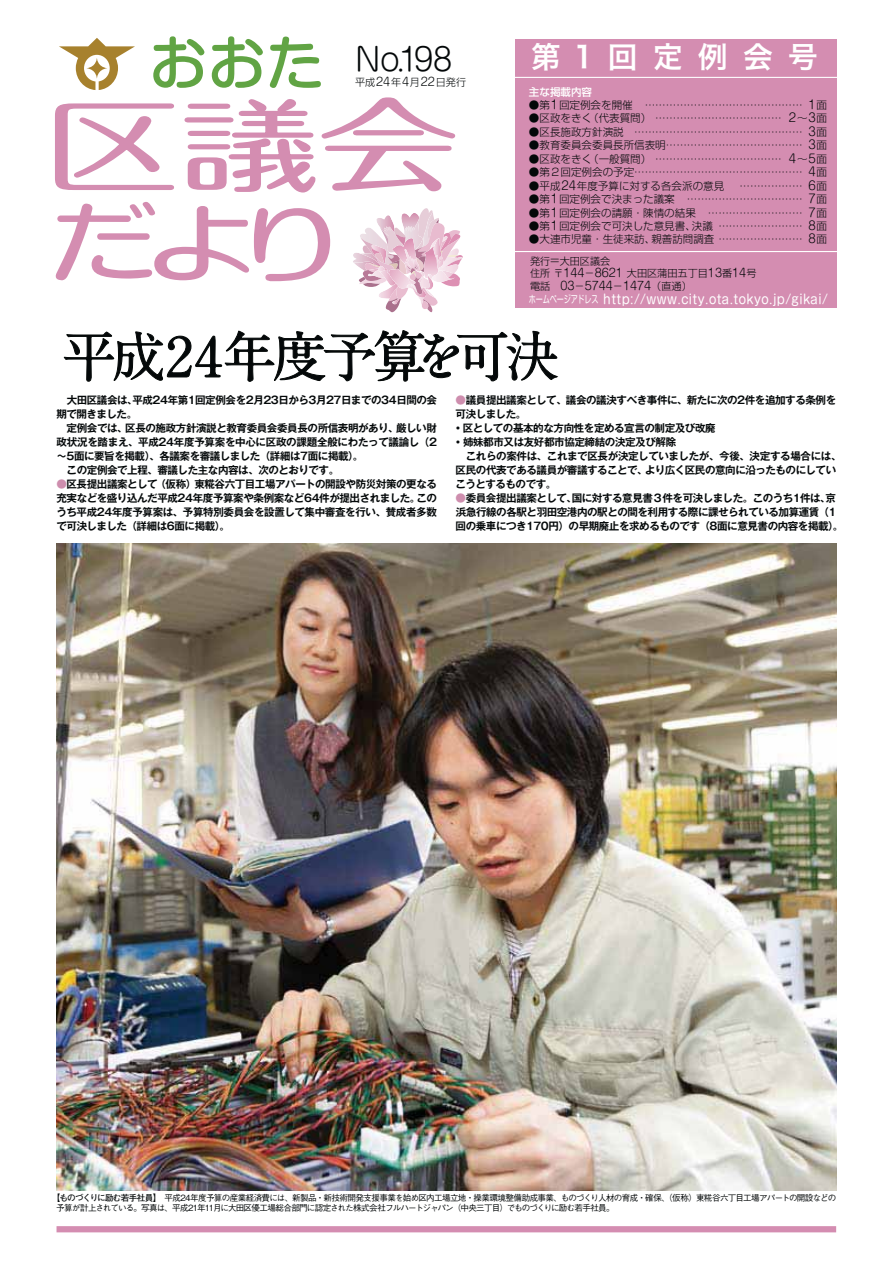
<style>
.page{position:relative;width:893px;height:1263px;background:#fff}
.page>*{position:absolute;margin:0;border:0;box-sizing:border-box;transform-origin:0 0}
.t1{font:58.5px "Shin M Go Pro Medium 90 msp RKSJ H";color:#61a444}
.t2{font:54.6px "A1 Mincho Std Bold 90 msp RKSJ H";letter-spacing:-.085em;color:#040809}
.t3{font:31.2px "Shin M Go Pro Light 90 msp RKSJ H";color:#040809}
.t4{font:29.55px "Hira Kaku Pro W6 90 msp RKSJ H";letter-spacing:.52em;color:#fff}
.t5{font:12.9px "Shin M Go Pro Regular 90 msp RKSJ H";letter-spacing:.04em;color:#fff;scale:.9 1}
.t6{font:11.55px "Shin M Go Pro Light 90 msp RKSJ H";color:#040809}
.t7{font:10.5px/14.1px "Gothic MB101 Pr 5 De Bold 90 msp RKSJ H";letter-spacing:-.04em;color:#040809}
.t8{font:10.5px "Shin Go Pro Light 90 msp RKSJ H";color:#040809}
.t9{font:10.5px "Shin Go Pr 5 Medium 90 msp RKSJ H";color:#fff}
.t10{font:10.2px/12.5px "Shin Go Pro Light 90 msp RKSJ H";color:#040809}
.t11{font:8.55px/10.2px "Gothic BBB Pr 6 Medium 90 msp RKSJ H";letter-spacing:-.08em;color:#040809}
.s1{font-family:"Shin M Go Pro Light 90 msp RKSJ H";font-size:12px}
.s2{font-family:"Shin M Go Pro Light 90 msp RKSJ H";font-size:11.55px}
.s3{font-family:"Shin Go Pro Light 90 msp RKSJ H";font-size:10.2px}
.s4{font-size:10.2px}
.s5{color:#ce8eae}
.s6{font-family:"Gothic MB101 Pr 5 Ultra 90 msp RKSJ H"}
.s7{font-family:"Futo Go B101 Pr 6 Bold 90 msp RKSJ H"}
</style>
<div class="page">
<svg style="left:55px;top:202px;width:275px;height:79px"></svg>
<svg style="left:55px;top:103px;width:119px;height:87px"></svg>
<svg style="left:184px;top:97px;width:272px;height:96px"></svg>
<svg style="left:353px;top:208px;width:110px;height:104px"></svg>
<svg style="left:59px;top:38px;width:76px;height:52px"></svg>
<div style="left:515px;top:39px;width:322px;height:268px;background:#d48db1"></div>
<hr style="left:507px;top:77px;width:334px;height:1px;background:#fff">
<hr style="left:511px;top:251px;width:330px;height:1px;background:#fff">
<div style="left:57px;top:1226px;width:779px;height:6px;background:#d48db1"></div>
<img style="left:57px;top:544px;width:779px;height:646px">
<svg style="left:64px;top:330px;width:494px;height:52px"></svg>
<h1 class="t1" style="left:149px;top:41px;width:177px">おおた</h1>
<h3 class="t3" style="left:355px;top:48px;width:99px">No.198</h3>
<h3 class="t4" style="left:531px;top:46px;width:288px">第1回定例会号</h3>
<p class="t9" style="left:529px;top:88px;width:65px">主な掲載内容</p>
<p class="t8" style="left:529px;top:101px;width:300px">●第<span class="s1">1</span>回定例会を開催 ……………………………………… <span class="s1">1</span>面</p>
<p class="t8" style="left:529px;top:115px;width:300px">●区政をきく（代表質問） ……………………………… <span class="s1">2</span>～<span class="s1">3</span>面</p>
<p class="t8" style="left:529px;top:128px;width:300px">●区長施政方針演説 ………………………………………… <span class="s1">3</span>面</p>
<p class="t8" style="left:529px;top:141px;width:300px">●教育委員会委員長所信表明………………………………… <span class="s1">3</span>面</p>
<p class="t8" style="left:529px;top:155px;width:300px">●区政をきく（一般質問） ……………………………… <span class="s1">4</span>～<span class="s1">5</span>面</p>
<p class="t8" style="left:529px;top:168px;width:300px">●第２回定例会の予定………………………………………… <span class="s1">4</span>面</p>
<p class="t8" style="left:529px;top:182px;width:197px">●平成<span class="s1">24</span>年度予算に対する各会派の意見</p>
<p class="t8" style="left:739px;top:182px;width:89px">……………… <span class="s1">6</span>面</p>
<p class="t8" style="left:529px;top:195px;width:300px">●第<span class="s1">1</span>回定例会で決まった議案 …………………………… <span class="s1">7</span>面</p>
<p class="t8" style="left:529px;top:209px;width:300px">●第<span class="s1">1</span>回定例会の請願・陳情の結果 ……………………… <span class="s1">7</span>面</p>
<p class="t8" style="left:529px;top:222px;width:300px">●第<span class="s1">1</span>回定例会で可決した意見書、決議 …………………… <span class="s1">8</span>面</p>
<p class="t8" style="left:529px;top:236px;width:300px">●大連市児童・生徒来訪、親善訪問調査 …………………… <span class="s1">8</span>面</p>
<p class="t10" style="left:530px;top:256px;width:238px">発行<span class="s2">=</span>大田区議会　<br>住所〒<span class="s2">144</span>－<span class="s2">8621</span> 大田区蒲田五丁目<span class="s2">13</span>番<span class="s2">14</span>号　</p>
<p class="t6" style="left:530px;top:281px;width:163px"><span class="s3">電話　</span>03<span class="s3">－</span>5744<span class="s3">－</span>1474<span class="s3">（直通）</span></p>
<p class="t5" style="left:529px;top:294px;width:333px"><span class="s4">ホームページアドレス</span> http://www.city.ota.tokyo.jp/gikai/</p>
<p class="t10" style="left:355px;top:77px;width:113px">平成<span class="s2">24</span>年<span class="s2">4</span>月<span class="s2">22</span>日発行</p>
<h2 class="t2" style="left:62px;top:336px;width:499px">平成24年度予算を可決</h2>
<p class="t7" style="left:56px;top:395px;width:382px">　大田区議会は、平成24年第1回定例会を2月23日から3月27日までの34日間の会期で開きました。<br>　定例会では、区長の施政方針演説と教育委員会委員長の所信表明があり、厳しい財政状況を踏まえ、平成24年度予算案を中心に区政の課題全般にわたって議論し（2～5面に要旨を掲載）、各議案を審議しました（詳細は7面に掲載）。<br>　この定例会で上程、審議した主な内容は、次のとおりです。</p>
<p class="t7" style="left:56px;top:479px;width:382px;text-align:justify"><span class="s5">●</span>区長提出議案として（仮称）東糀谷六丁目工場アパートの開設や防災対策の更なる充実などを盛り込んだ平成24年度予算案や条例案など64件が提出されました。このうち平成24年度予算案は、予算特別委員会を設置して集中審査を行い、賛成者多数で可決しました（詳細は6面に掲載）。</p>
<p class="t7" style="left:453px;top:395px;width:390px"><span class="s5">●</span>議員提出議案として、議会の議決すべき事件に、新たに次の2件を追加する条例を可決しました。<br><span class="s6">・</span>区としての基本的な方向性を定める宣言の制定及び改廃<br><span class="s6">・</span>姉妹都市又は友好都市協定締結の決定及び解除<br>　これらの案件は、これまで区長が決定していましたが、今後、決定する場合には、区民の代表である議員が審議することで、より広く区民の意向に沿ったものにしていこうとするものです。</p>
<p class="t7" style="left:456px;top:493px;width:389px"><span class="s5">●</span>委員会提出議案として、国に対する意見書３件を可決しました。このうち1件は、京浜急行線の各駅と羽田空港内の駅との間を利用する際に課せられている加算運賃（1回の乗車につき170円）の早期廃止を求めるものです（8面に意見書の内容を掲載）。</p>
<p class="t11" style="left:56px;top:1194px;width:781px;text-indent:-5px"><span class="s7">【ものづくりに励む若手社員】</span>　平成24年度予算の産業経済費には、新製品・新技術開発支援事業を始め区内工場立地・操業環境整備助成事業、ものづくり人材の育成・確保、（仮称）東糀谷六丁目工場アパートの開設などの予算が計上されている。写真は、平成21年11月に大田区優工場総合部門に認定された株式会社フルハートジャパン（中央三丁目）でものづくりに励む若手社員。</p>
</div>
